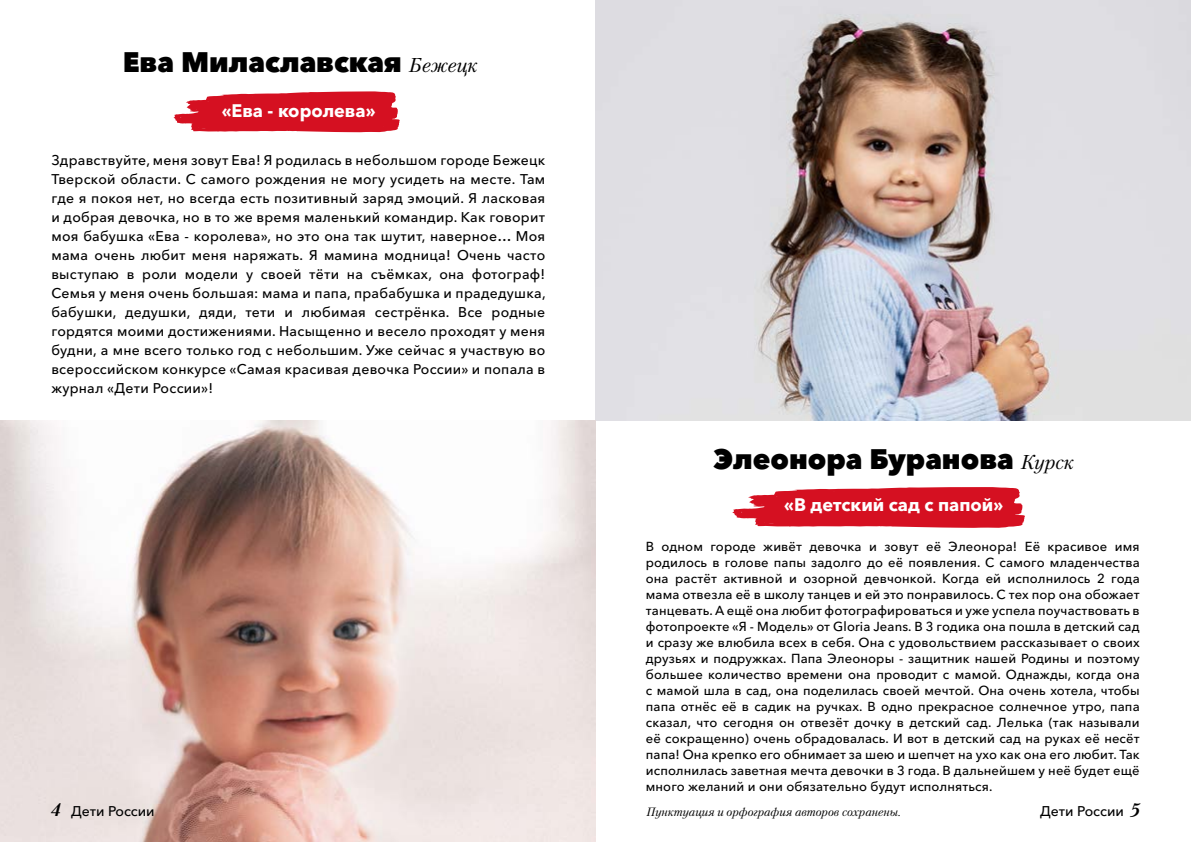
<style>
.page{position:relative;width:1191px;height:842px;background:#fff}
.page>*{position:absolute;margin:0;border:0;box-sizing:border-box;transform-origin:0 0}
.t1{font:800 28px "Avenir Next Cyr";color:#000}
.t2{font:700 18px "Avenir Next Cyr";color:#fff}
.t3{font:500 14px/19px "Avenir Next Cyr";letter-spacing:.02em;color:#000;text-align:justify}
.t4{font:500 14px "Avenir Next Cyr";color:#000}
.t5{font:500 13px/16px "Avenir Next Cyr";letter-spacing:.01em;color:#000;text-align:justify}
.t6{font:italic 12px "Petersburg C";color:#000}
.s1{font-family:"Petersburg C";font-weight:400;font-style:italic;font-size:20px}
.s2{font-family:"Petersburg C";font-weight:700;font-style:italic;font-size:18px}
</style>
<div class="page">
<img style="left:595px;top:0;width:596px;height:420px">
<svg style="left:732px;top:487px;width:293px;height:41px;background:#db3241"></svg>
<svg style="left:173px;top:91px;width:227px;height:42px;background:#db3746"></svg>
<img style="left:0;top:420px;width:595px;height:422px">
<h1 class="t1" style="left:123px;top:45px;width:356px">Ева Милаславская <span class="s1">Бежецк</span></h1>
<h2 class="t2" style="left:222px;top:100px;width:155px">«Ева - королева»</h2>
<p class="t3" style="left:51px;top:150px;width:496px">Здравствуйте, меня зовут Ева! Я родилась в небольшом городе Бежецк Тверской области. С самого рождения не могу усидеть на месте. Там где я покоя нет, но всегда есть позитивный заряд эмоций. Я ласковая и добрая девочка, но в то же время маленький командир. Как говорит моя бабушка «Ева - королева», но это она так шутит, наверное… Моя мама очень любит меня наряжать. Я мамина модница! Очень часто выступаю в роли модели у своей тёти на съёмках, она фотограф!<br>Семья у меня очень большая: мама и папа, прабабушка и прадедушка, бабушки, дедушки, дяди, тети и любимая сестрёнка. Все родные гордятся моими достижениями. Насыщенно и весело проходят у меня будни, а мне всего только год с небольшим. Уже сейчас я участвую во всероссийском конкурсе «Самая красивая девочка России» и попала в журнал «Дети России»!</p>
<p class="t4" style="left:51px;top:803px;width:105px"><span class="s2">4</span> Дети России</p>
<h1 class="t1" style="left:713px;top:442px;width:361px">Элеонора Буранова <span class="s1">Курск</span></h1>
<h2 class="t2" style="left:784px;top:494px;width:220px">«В детский сад с папой»</h2>
<p class="t5" style="left:646px;top:539px;width:495px">В одном городе живёт девочка и зовут её Элеонора! Её красивое имя родилось в голове папы задолго до её появления. С самого младенчества она растёт активной и озорной девчонкой. Когда ей исполнилось 2 года мама отвезла её в школу танцев и ей это понравилось. С тех пор она обожает танцевать. А ещё она любит фотографироваться и уже успела поучаствовать в фотопроекте «Я - Модель» от Gloria Jeans. В 3 годика она пошла в детский сад и сразу же влюбила всех в себя. Она с удовольствием рассказывает о своих друзьях и подружках. Папа Элеоноры - защитник нашей Родины и поэтому большее количество времени она проводит с мамой. Однажды, когда она с мамой шла в сад, она поделилась своей мечтой. Она очень хотела, чтобы папа отнёс её в садик на ручках. В одно прекрасное солнечное утро, папа сказал, что сегодня он отвезёт дочку в детский сад. Лелька (так называли её сокращенно) очень обрадовалась. И вот в детский сад на руках её несёт папа! Она крепко его обнимает за шею и шепчет на ухо как она его любит. Так исполнилась заветная мечта девочки в 3 года. В дальнейшем у неё будет ещё много желаний и они обязательно будут исполняться.</p>
<p class="t6" style="left:646px;top:805px;width:256px">Пунктуация и орфография авторов сохранены.</p>
<p class="t4" style="left:1040px;top:803px;width:102px">Дети России <span class="s2">5</span></p>
</div>
